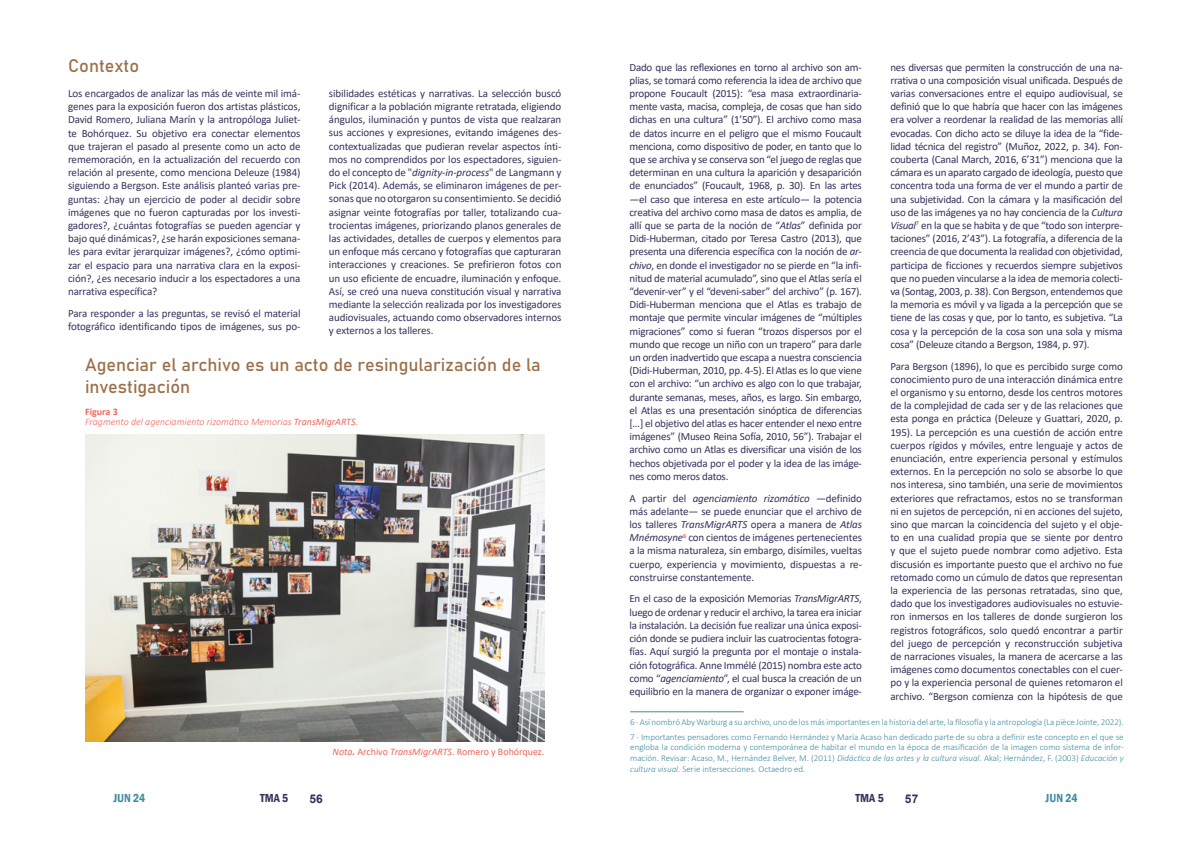
<style>
.page{position:relative;width:1191px;height:842px;background:#fff}
.page>*{position:absolute;margin:0;border:0;box-sizing:border-box;transform-origin:0 0}
.t1{font:18px/21.6px "Bahnschrift";color:#9b704a}
.t2{font:600 condensed 12px "Franklin Gothic";color:#408ba0}
.t3{font:600 condensed 12px "Franklin Gothic";color:#37315b}
.t4{font:700 12px "Arial";color:#37315b}
.t5{font:11px/13.2px "Calibri";letter-spacing:-.015em;color:#37315b;text-align:justify}
.t6{font:italic 300 10px/10.6px "Calibri";color:#eb675a}
.t7{font:10px "Calibri";color:#eb675a}
.t8{font:300 9px/10.6px "Calibri";letter-spacing:-.005em;color:#408ba0}
.s1{font-style:italic}
.s2{font-weight:700;font-style:normal}
.s3{font-weight:400}
.s4{font-weight:700;font-style:italic}
</style>
<div class="page">
<img style="left:85px;top:435px;width:459px;height:306px">
<hr style="left:630px;top:711px;width:113px;height:1px;background:#408ba0">
<h1 class="t1" style="left:68px;top:54px;width:73px">Contexto</h1>
<p class="t5" style="left:68px;top:86px;width:234px">Los encargados de analizar las más de veinte mil imá&shy;genes para la exposición fueron dos artistas plásticos, David Romero, Juliana Marín y la antropóloga Juliet&shy;te Bohórquez. Su objetivo era conectar elementos que trajeran el pasado al presente como un acto de rememoración, en la actualización del recuerdo con relación al presente, como menciona Deleuze (1984) siguiendo a Bergson. Este análisis planteó varias pre&shy;guntas: ¿hay un ejercicio de poder al decidir sobre imágenes que no fueron capturadas por los investi&shy;gadores?, ¿cuántas fotografías se pueden agenciar y bajo qué dinámicas?, ¿se harán exposiciones semana&shy;les para evitar jerarquizar imágenes?, ¿cómo optimi&shy;zar el espacio para una narrativa clara en la exposi&shy;ción?, ¿es necesario inducir a los espectadores a una narrativa específica?</p>
<p class="t5" style="left:68px;top:306px;width:234px">Para responder a las preguntas, se revisó el material fotográfico identificando tipos de imágenes, sus po-</p>
<p class="t5" style="left:329px;top:86px;width:234px">sibilidades estéticas y narrativas. La selección buscó dignificar a la población migrante retratada, eligiendo ángulos, iluminación y puntos de vista que realzaran sus acciones y expresiones, evitando imágenes des&shy;contextualizadas que pudieran revelar aspectos ínti&shy;mos no comprendidos por los espectadores, siguien&shy;do el concepto de "<span class="s1">dignity-in-process</span>" de Langmann y Pick (2014). Además, se eliminaron imágenes de per&shy;sonas que no otorgaron su consentimiento. Se decidió asignar veinte fotografías por taller, totalizando cua&shy;trocientas imágenes, priorizando planos generales de las actividades, detalles de cuerpos y elementos para un enfoque más cercano y fotografías que capturaran interacciones y creaciones. Se prefirieron fotos con un uso eficiente de encuadre, iluminación y enfoque.<br>Así, se creó una nueva constitución visual y narrativa mediante la selección realizada por los investigadores audiovisuales, actuando como observadores internos y externos a los talleres.</p>
<h1 class="t1" style="left:85px;top:353px;width:457px">Agenciar el archivo es un acto de resingularización de la investigación</h1>
<p class="t6" style="left:85px;top:406px;width:274px"><span class="s2">Figura 3<br></span>Fragmento del agenciamiento rizomático Memorias <span class="s3">TransMigrARTS</span>.</p>
<p class="t7" style="left:332px;top:744px;width:213px"><span class="s1">Nota</span><span class="s4">.</span> Archivo <span class="s1">TransMigrARTS</span>. Romero y Bohórquez.</p>
<p class="t5" style="left:629px;top:60px;width:234px">Dado que las reflexiones en torno al archivo son am&shy;plias, se tomará como referencia la idea de archivo que propone Foucault (2015): “esa masa extraordinaria&shy;mente vasta, macisa, compleja, de cosas que han sido dichas en una cultura” (1’50”). El archivo como masa de datos incurre en el peligro que el mismo Foucault menciona, como dispositivo de poder, en tanto que lo que se archiva y se conserva son “el juego de reglas que determinan en una cultura la aparición y desaparición de enunciados” (Foucault, 1968, p. 30). En las artes —el caso que interesa en este artículo— la potencia creativa del archivo como masa de datos es amplia, de allí que se parta de la noción de “<span class="s1">Atlas</span>” definida por Didi-Huberman, citado por Teresa Castro (2013), que presenta una diferencia específica con la noción de <span class="s1">ar&shy;chivo</span>, en donde el investigador no se pierde en “la infi&shy;nitud de material acumulado”, sino que el Atlas sería el “devenir-ver” y el “deveni-saber” del archivo” (p. 167).<br>Didi-Huberman menciona que el Atlas es trabajo de montaje que permite vincular imágenes de “múltiples migraciones” como si fueran “trozos dispersos por el mundo que recoge un niño con un trapero” para darle un orden inadvertido que escapa a nuestra consciencia (Didi-Huberman, 2010, pp. 4-5). El Atlas es lo que viene con el archivo: “un archivo es algo con lo que trabajar, durante semanas, meses, años, es largo. Sin embargo, el Atlas es una presentación sinóptica de diferencias […] el objetivo del atlas es hacer entender el nexo entre imágenes” (Museo Reina Sofía, 2010, 56”). Trabajar el archivo como un Atlas es diversificar una visión de los hechos objetivada por el poder y la idea de las imáge&shy;nes como meros datos.</p>
<p class="t5" style="left:629px;top:491px;width:234px">A partir del <span class="s1">agenciamiento rizomático</span> —definido más adelante— se puede enunciar que el archivo de los talleres <span class="s1">TransMigrARTS</span> opera a manera de <span class="s1">Atlas Mnémosyne</span><sup>6</sup> con cientos de imágenes pertenecientes a la misma naturaleza, sin embargo, disímiles, vueltas cuerpo, experiencia y movimiento, dispuestas a re&shy;construirse constantemente.</p>
<p class="t5" style="left:629px;top:592px;width:234px">En el caso de la exposición Memorias <span class="s1">TransMigrARTS</span>, luego de ordenar y reducir el archivo, la tarea era iniciar la instalación. La decisión fue realizar una única exposi&shy;ción donde se pudiera incluir las cuatrocientas fotogra&shy;fías. Aquí surgió la pregunta por el montaje o instala&shy;ción fotográfica. Anne Immélé (2015) nombra este acto como “<span class="s1">agenciamiento</span>”, el cual busca la creación de un equilibrio en la manera de organizar o exponer imáge-</p>
<p class="t5" style="left:890px;top:60px;width:234px">nes diversas que permiten la construcción de una na&shy;rrativa o una composición visual unificada. Después de varias conversaciones entre el equipo audiovisual, se definió que lo que habría que hacer con las imágenes era volver a reordenar la realidad de las memorias allí evocadas. Con dicho acto se diluye la idea de la “fide&shy;lidad técnica del registro” (Muñoz, 2022, p. 34). Fon&shy;couberta (Canal March, 2016, 6’31”) menciona que la cámara es un aparato cargado de ideología, puesto que concentra toda una forma de ver el mundo a partir de una subjetividad. Con la cámara y la masificación del uso de las imágenes ya no hay conciencia de la <span class="s1">Cultura Visual</span><sup>7</sup> en la que se habita y de que “todo son interpre&shy;taciones” (2016, 2’43”). La fotografía, a diferencia de la creencia de que documenta la realidad con objetividad, participa de ficciones y recuerdos siempre subjetivos que no pueden vincularse a la idea de memoria colecti&shy;va (Sontag, 2003, p. 38). Con Bergson, entendemos que la memoria es móvil y va ligada a la percepción que se tiene de las cosas y que, por lo tanto, es subjetiva. “La cosa y la percepción de la cosa son una sola y misma cosa” (Deleuze citando a Bergson, 1984, p. 97).</p>
<p class="t5" style="left:890px;top:359px;width:234px">Para Bergson (1896), lo que es percibido surge como conocimiento puro de una interacción dinámica entre el organismo y su entorno, desde los centros motores de la complejidad de cada ser y de las relaciones que esta ponga en práctica (Deleuze y Guattari, 2020, p.<br>195). La percepción es una cuestión de acción entre cuerpos rígidos y móviles, entre lenguaje y actos de enunciación, entre experiencia personal y estímulos externos. En la percepción no solo se absorbe lo que nos interesa, sino también, una serie de movimientos exteriores que refractamos, estos no se transforman ni en sujetos de percepción, ni en acciones del sujeto, sino que marcan la coincidencia del sujeto y el obje&shy;to en una cualidad propia que se siente por dentro y que el sujeto puede nombrar como adjetivo. Esta discusión es importante puesto que el archivo no fue retomado como un cúmulo de datos que representan la experiencia de las personas retratadas, sino que, dado que los investigadores audiovisuales no estuvie&shy;ron inmersos en los talleres de donde surgieron los registros fotográficos, solo quedó encontrar a partir del juego de percepción y reconstrucción subjetiva de narraciones visuales, la manera de acercarse a las imágenes como documentos conectables con el cuer&shy;po y la experiencia personal de quienes retomaron el archivo. “Bergson comienza con la hipótesis de que</p>
<p class="t8" style="left:630px;top:715px;width:495px;line-height:14.6px">6 · Así nombró Aby Warburg a su archivo, uno de los más importantes en la historia del arte, la filosofía y la antropología (La pièce Jointe, 2022).<br>7 · Importantes pensadores como Fernando Hernández y María Acaso han dedicado parte de su obra a definir este concepto en el que se</p>
<p class="t8" style="left:630px;top:742px;width:495px;text-align:justify">engloba la condición moderna y contemporánea de habitar el mundo en la época de masificación de la imagen como sistema de infor&shy;mación. Revisar: Acaso, M., Hernández Belver, M. (2011) <span class="s1">Didáctica de las artes y la cultura visual</span>. Akal; Hernández, F. (2003) <span class="s1">Educación y cultura visual</span>. Serie intersecciones. Octaedro ed.</p>
<p class="t2" style="left:113px;top:790px;width:33px">JUN 24</p>
<p class="t3" style="left:260px;top:790px;width:30px">TMA 5</p>
<p class="t4" style="left:309px;top:790px;width:15px">56</p>
<p class="t3" style="left:855px;top:790px;width:30px">TMA 5</p>
<p class="t4" style="left:905px;top:790px;width:15px">57</p>
<p class="t2" style="left:1045px;top:790px;width:33px">JUN 24</p>
</div>
